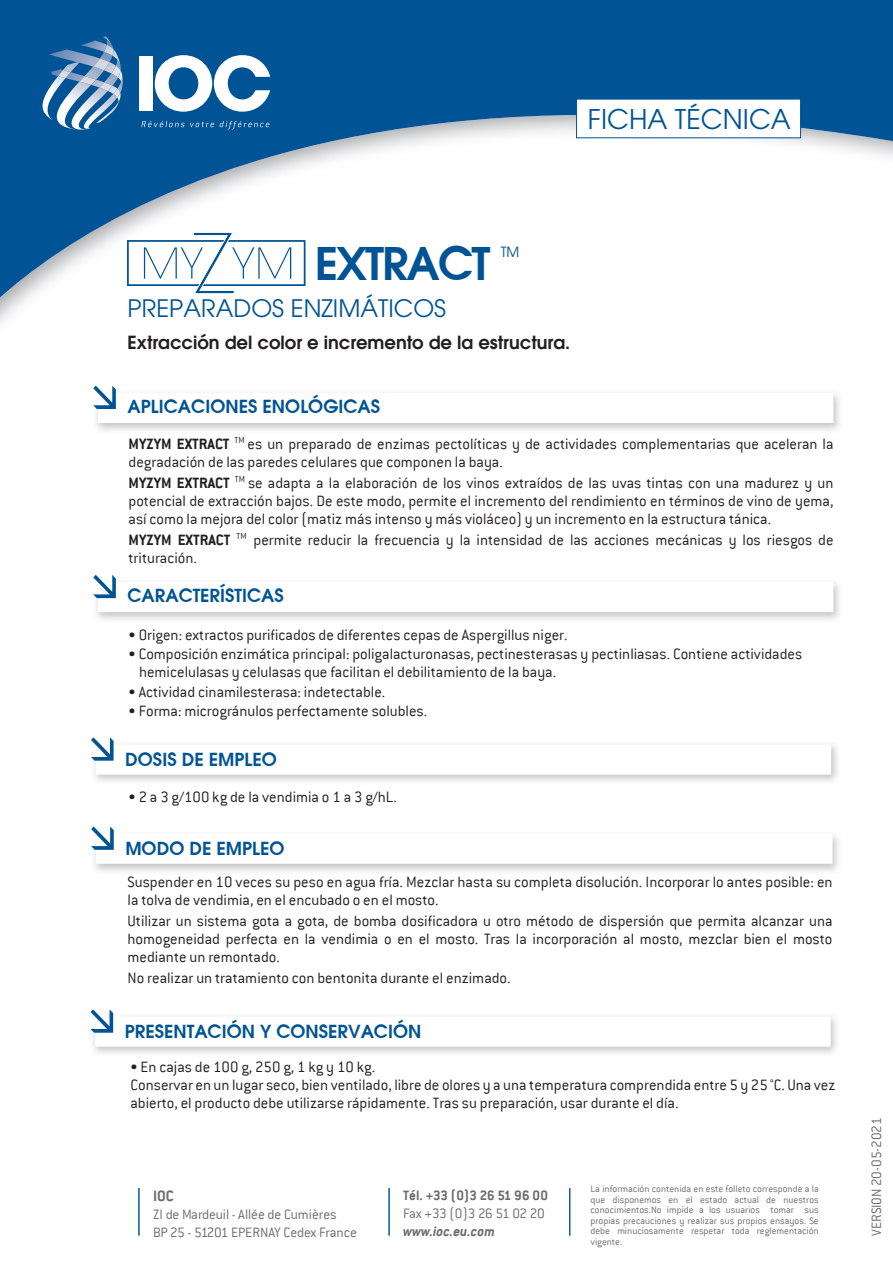
<style>
.page{position:relative;width:893px;height:1263px;background:#fff}
.page>*{position:absolute;margin:0;border:0;box-sizing:border-box;transform-origin:0 0}
.t1{font:600 45px "Avant Garde";letter-spacing:-.04em;color:#005495}
.t2{font:27px "Avant Garde LT";color:#005495}
.t3{font:24px "Avant Garde LT";color:#005495}
.t4{font:600 18px "Avant Garde";color:#005495}
.t5{font:600 18px "Avant Garde LT";color:#231f20}
.t6{font:300 16.5px/18px "Conduit ITC";color:#231f20}
.t7{font:700 16.5px "Conduit ITC";color:#6c6d70}
.t8{font:300 15px/18px "Conduit ITC";letter-spacing:-.01em;color:#6c6d70}
.t9{font:700 15px "Conduit ITC";color:#6c6d70}
.t10{font:300 15px "Conduit ITC";letter-spacing:-.03em;color:#6c6d70}
.t11{font:italic 700 15px "Conduit ITC";color:#6c6d70}
.t12{font:13.95px "Avant Garde LT";color:#005495}
.t13{font:300 10.5px/10.5px "Conduit ITC";color:#6c6d70;text-align:justify}
.s1{font-weight:700}
</style>
<div class="page">
<svg style="left:0;top:0;width:893px;height:324px"></svg>
<img style="left:49px;top:49px;width:6px;height:13px">
<img style="left:121px;top:75px;width:2px;height:54px">
<img style="left:113px;top:105px;width:8px;height:25px">
<img style="left:55px;top:36px;width:58px;height:94px">
<img style="left:93px;top:58px;width:6px;height:12px">
<img style="left:79px;top:76px;width:17px;height:9px">
<svg style="left:99px;top:36px;width:23px;height:69px;background:#6c95bb"></svg>
<img style="left:39px;top:62px;width:40px;height:59px">
<svg style="left:58px;top:70px;width:13px;height:8px"></svg>
<svg style="left:141px;top:121px;width:73px;height:6px"></svg>
<svg style="left:220px;top:121px;width:49px;height:8px"></svg>
<div style="left:139px;top:56px;width:14px;height:55px;background:#fff"></div>
<svg style="left:155px;top:55px;width:115px;height:57px"></svg>
<svg style="left:576px;top:98px;width:225px;height:41px"></svg>
<svg style="left:127px;top:232px;width:179px;height:62px"></svg>
<hr style="left:139px;top:1188px;width:1px;height:47px;background:#005495">
<hr style="left:389px;top:1188px;width:1px;height:47px;background:#005495">
<hr style="left:569px;top:1188px;width:1px;height:47px;background:#005495">
<svg style="left:93px;top:386px;width:740px;height:37px"></svg>
<svg style="left:93px;top:575px;width:740px;height:37px"></svg>
<svg style="left:91px;top:737px;width:740px;height:38px"></svg>
<svg style="left:91px;top:826px;width:741px;height:38px"></svg>
<svg style="left:91px;top:1009px;width:740px;height:38px"></svg>
<h2 class="t2" style="left:588px;top:103px;width:204px">FICHA TÉCNICA</h2>
<h1 class="t1" style="left:315px;top:234px;width:177px">EXTRACT</h1>
<h3 class="t3" style="left:128px;top:294px;width:320px">PREPARADOS ENZIMÁTICOS</h3>
<p class="t12" style="left:501px;top:244px;width:20px">TM</p>
<p class="t5" style="left:128px;top:331px;width:444px">Extracción del color e incremento de la estructura.</p>
<p class="t4" style="left:128px;top:395px;width:254px">APLICACIONES ENOLÓGICAS</p>
<p class="t6" style="left:129px;top:434px;width:706px"><span class="s1">MYZYM EXTRACT</span> <sup>TM</sup> es un preparado de enzimas pectolíticas y de actividades complementarias que aceleran la degradación de las paredes celulares que componen la baya.</p>
<p class="t6" style="left:129px;top:473px;width:706px;text-align:justify"><span class="s1">MYZYM EXTRACT</span> <sup>TM</sup> se adapta a la elaboración de los vinos extraídos de las uvas tintas con una madurez y un potencial de extracción bajos. De este modo, permite el incremento del rendimiento en términos de vino de yema, así como la mejora del color (matiz más intenso y más violáceo) y un incremento en la estructura tánica.</p>
<p class="t6" style="left:129px;top:530px;width:707px"><span class="s1">MYZYM EXTRACT</span> <sup>TM</sup> permite reducir la frecuencia y la intensidad de las acciones mecánicas y los riesgos de trituración.</p>
<p class="t4" style="left:128px;top:584px;width:158px">CARACTERÍSTICAS</p>
<p class="t6" style="left:129px;top:626px;width:440px">• Origen: extractos purificados de diferentes cepas de Aspergillus niger.</p>
<p class="t6" style="left:139px;top:645px;width:665px;text-indent:-10px">• Composición enzimática principal: poligalacturonasas, pectinesterasas y pectinliasas. Contiene actividades hemicelulasas y celulasas que facilitan el debilitamiento de la baya.</p>
<p class="t6" style="left:129px;top:683px;width:258px">• Actividad cinamilesterasa: indetectable.</p>
<p class="t6" style="left:129px;top:702px;width:300px">• Forma: microgránulos perfectamente solubles.</p>
<p class="t4" style="left:125px;top:747px;width:153px">DOSIS DE EMPLEO</p>
<p class="t6" style="left:129px;top:787px;width:270px">• 2 a 3 g/100 kg de la vendimia o 1 a 3 g/hL.</p>
<p class="t4" style="left:125px;top:837px;width:161px">MODO DE EMPLEO</p>
<p class="t6" style="left:128px;top:873px;width:707px">Suspender en 10 veces su peso en agua fría. Mezclar hasta su completa disolución. Incorporar lo antes posible: en la tolva de vendimia, en el encubado o en el mosto.</p>
<p class="t6" style="left:128px;top:912px;width:706px;text-align:justify">Utilizar un sistema gota a gota, de bomba dosificadora u otro método de dispersión que permita alcanzar una homogeneidad perfecta en la vendimia o en el mosto. Tras la incorporación al mosto, mezclar bien el mosto mediante un remontado.</p>
<p class="t6" style="left:128px;top:969px;width:385px">No realizar un tratamiento con bentonita durante el enzimado.</p>
<p class="t4" style="left:125px;top:1019px;width:298px">PRESENTACIÓN Y CONSERVACIÓN</p>
<p class="t6" style="left:130px;top:1058px;width:707px">• En cajas de 100 g, 250 g, 1 kg y 10 kg.<br>Conservar en un lugar seco, bien ventilado, libre de olores y a una temperatura comprendida entre 5 y 25 °C. Una vez abierto, el producto debe utilizarse rápidamente. Tras su preparación, usar durante el día.</p>
<p class="t7" style="left:153px;top:1186px;width:22px">IOC</p>
<p class="t8" style="left:153px;top:1205px;width:205px">ZI de Mardeuil - Allée de Cumières<br>BP 25 - 51201 EPERNAY Cedex France</p>
<p class="t9" style="left:403px;top:1186px;width:146px">Tél. +33 (0)3 26 51 96 00</p>
<p class="t10" style="left:403px;top:1205px;width:143px">Fax +33 (0)3 26 51 02 20</p>
<p class="t11" style="left:403px;top:1222px;width:93px">www.ioc.eu.com</p>
<p class="t13" style="left:590px;top:1184px;width:230px">La información contenida en este folleto corresponde a la que disponemos en el estado actual de nuestros conocimientos.No impide a los usuarios tomar sus propias precauciones y realizar sus propios ensayos. Se debe minuciosamente respetar toda reglementación vigente.</p>
<p class="t8" style="left:867px;top:1235px;width:120px;rotate:-90deg">VERSION 20-05-2021</p>
</div>
